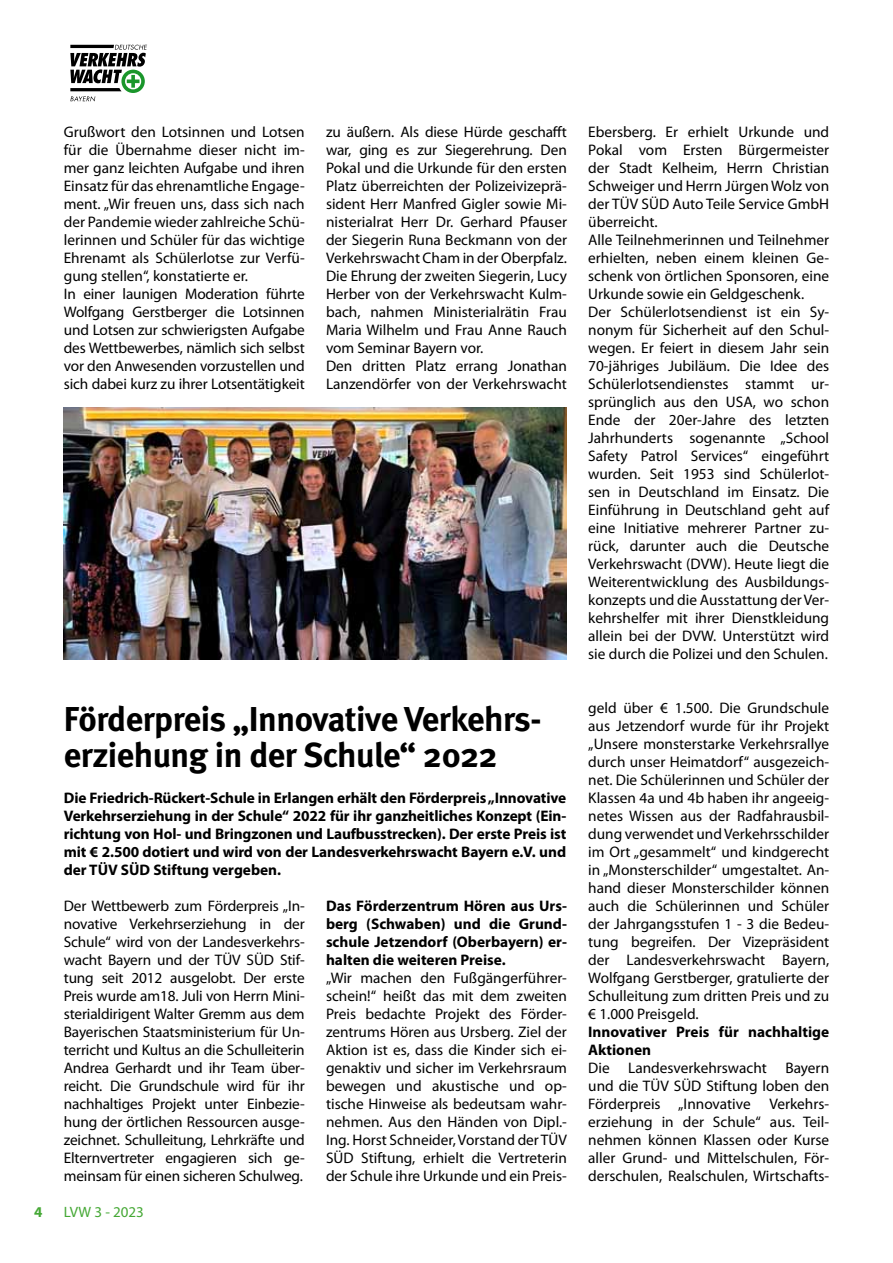
<style>
.page{position:relative;width:893px;height:1263px;background:#fff}
.page>*{position:absolute;margin:0;border:0;box-sizing:border-box;transform-origin:0 0}
.t1{font:700 34.5px/36px "Meta";letter-spacing:-.015em;color:#000}
.t2{font:15.3px/18px "Myriad Pro";color:#000;text-align:justify}
.t3{font:700 15.3px/18px "Myriad Pro";color:#000;text-align:justify}
.t4{font:15px "Myriad Pro";color:#45a835}
.t5{font:700 15px "Myriad Pro";color:#45a835}
</style>
<div class="page">
<svg style="left:70px;top:45px;width:77px;height:56px"></svg>
<img style="left:64px;top:407px;width:503px;height:252px">
<p class="t2" style="left:64px;top:123px;width:242px;text-align:left">Grußwort den Lotsinnen und Lotsen für die Übernahme dieser nicht im&shy;mer ganz leichten Aufgabe und ihren Einsatz für das ehrenamtliche Engage&shy;ment. „Wir freuen uns, dass sich nach der Pandemie wieder zahlreiche Schü&shy;lerinnen und Schüler für das wichtige Ehrenamt als Schülerlotse zur Verfü&shy;gung stellen“, konstatierte er.<br>In einer launigen Moderation führte Wolfgang Gerstberger die Lotsinnen und Lotsen zur schwierigsten Aufgabe des Wettbewerbes, nämlich sich selbst vor den Anwesenden vorzustellen und sich dabei kurz zu ihrer Lotsentätigkeit</p>
<p class="t2" style="left:326px;top:123px;width:242px;text-align:left">zu äußern. Als diese Hürde geschafft war, ging es zur Siegerehrung. Den Pokal und die Urkunde für den ersten Platz überreichten der Polizeivizeprä&shy;sident Herr Manfred Gigler sowie Mi&shy;nisterialrat Herr Dr. Gerhard Pfauser der Siegerin Runa Beckmann von der Verkehrswacht Cham in der Oberpfalz.<br>Die Ehrung der zweiten Siegerin, Lucy Herber von der Verkehrswacht Kulm&shy;bach, nahmen Ministerialrätin Frau Maria Wilhelm und Frau Anne Rauch vom Seminar Bayern vor.<br>Den dritten Platz errang Jonathan Lanzendörfer von der Verkehrswacht</p>
<p class="t2" style="left:588px;top:122px;width:242px;text-align:left">Ebersberg. Er erhielt Urkunde und Pokal vom Ersten Bürgermeister der Stadt Kelheim, Herrn Christian Schweiger und Herrn Jürgen Wolz von der TÜV SÜD Auto Teile Service GmbH überreicht.<br>Alle Teilnehmerinnen und Teilnehmer erhielten, neben einem kleinen Ge&shy;schenk von örtlichen Sponsoren, eine Urkunde sowie ein Geldgeschenk.<br>Der Schülerlotsendienst ist ein Sy&shy;nonym für Sicherheit auf den Schul&shy;wegen. Er feiert in diesem Jahr sein 70-jähriges Jubiläum. Die Idee des Schülerlotsendienstes stammt ur&shy;sprünglich aus den USA, wo schon Ende der 20er-Jahre des letzten Jahrhunderts sogenannte „School Safety Patrol Services“ eingeführt wurden. Seit 1953 sind Schülerlot&shy;sen in Deutschland im Einsatz. Die Einführung in Deutschland geht auf eine Initiative mehrerer Partner zu&shy;rück, darunter auch die Deutsche Verkehrswacht (DVW). Heute liegt die Weiterentwicklung des Ausbildungs&shy;konzepts und die Ausstattung der Ver&shy;kehrshelfer mit ihrer Dienstkleidung allein bei der DVW. Unterstützt wird sie durch die Polizei und den Schulen.</p>
<h1 class="t1" style="left:64px;top:701px;width:479px">Förderpreis „Innovative Verkehrs&shy;erziehung in der Schule“ 2022</h1>
<p class="t3" style="left:64px;top:788px;width:504px">Die Friedrich-Rückert-Schule in Erlangen erhält den Förderpreis „Innovative Verkehrserziehung in der Schule“ 2022 für ihr ganzheitliches Konzept (Ein&shy;richtung von Hol- und Bringzonen und Laufbusstrecken). Der erste Preis ist mit € 2.500 dotiert und wird von der Landesverkehrswacht Bayern e.V. und der TÜV SÜD Stiftung vergeben.</p>
<p class="t2" style="left:64px;top:897px;width:242px">Der Wettbewerb zum Förderpreis „In&shy;novative Verkehrserziehung in der Schule“ wird von der Landesverkehrs&shy;wacht Bayern und der TÜV SÜD Stif&shy;tung seit 2012 ausgelobt. Der erste Preis wurde am18. Juli von Herrn Mini&shy;sterialdirigent Walter Gremm aus dem Bayerischen Staatsministerium für Un&shy;terricht und Kultus an die Schulleiterin Andrea Gerhardt und ihr Team über&shy;reicht. Die Grundschule wird für ihr nachhaltiges Projekt unter Einbezie&shy;hung der örtlichen Ressourcen ausge&shy;zeichnet. Schulleitung, Lehrkräfte und Elternvertreter engagieren sich ge&shy;meinsam für einen sicheren Schulweg.</p>
<p class="t3" style="left:326px;top:896px;width:242px">Das Förderzentrum Hören aus Urs&shy;berg (Schwaben) und die Grund&shy;schule Jetzendorf (Oberbayern) er&shy;halten die weiteren Preise.</p>
<p class="t2" style="left:326px;top:969px;width:242px">„Wir machen den Fußgängerführer&shy;schein!“ heißt das mit dem zweiten Preis bedachte Projekt des Förder&shy;zentrums Hören aus Ursberg. Ziel der Aktion ist es, dass die Kinder sich ei&shy;genaktiv und sicher im Verkehrsraum bewegen und akustische und op&shy;tische Hinweise als bedeutsam wahr&shy;nehmen. Aus den Händen von Dipl.- Ing. Horst Schneider, Vorstand der TÜV SÜD Stiftung, erhielt die Vertreterin der Schule ihre Urkunde und ein Preis-</p>
<p class="t5" style="left:34px;top:1202px;width:10px">4</p>
<p class="t4" style="left:64px;top:1203px;width:82px">LVW 3 - 2023</p>
<p class="t2" style="left:588px;top:698px;width:242px">geld über € 1.500. Die Grundschule aus Jetzendorf wurde für ihr Projekt „Unsere monsterstarke Verkehrsrallye durch unser Heimatdorf“ ausgezeich&shy;net. Die Schülerinnen und Schüler der Klassen 4a und 4b haben ihr angeeig&shy;netes Wissen aus der Radfahrausbil&shy;dung verwendet und Verkehrsschilder im Ort „gesammelt“ und kindgerecht in „Monsterschilder“ umgestaltet. An&shy;hand dieser Monsterschilder können auch die Schülerinnen und Schüler der Jahrgangsstufen 1 - 3 die Bedeu&shy;tung begreifen. Der Vizepräsident der Landesverkehrswacht Bayern, Wolfgang Gerstberger, gratulierte der Schulleitung zum dritten Preis und zu € 1.000 Preisgeld.</p>
<p class="t3" style="left:588px;top:1022px;width:242px">Innovativer Preis für nachhaltige<br>Aktionen</p>
<p class="t2" style="left:588px;top:1058px;width:242px">Die Landesverkehrswacht Bayern und die TÜV SÜD Stiftung loben den Förderpreis „Innovative Verkehrs&shy;erziehung in der Schule“ aus. Teil&shy;nehmen können Klassen oder Kurse aller Grund- und Mittelschulen, För&shy;derschulen, Realschulen, Wirtschafts-</p>
</div>
